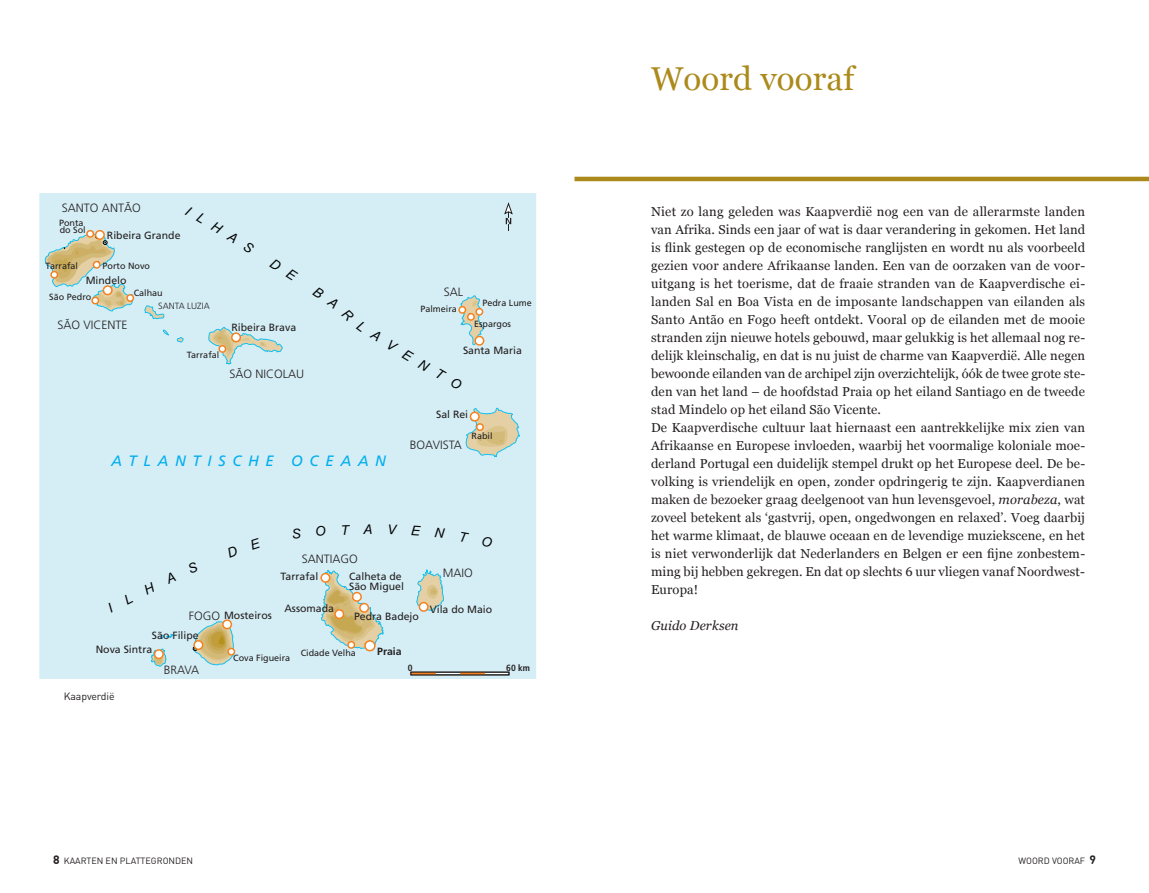
<style>
.page{position:relative;width:1149px;height:893px;background:#fff}
.page>*{position:absolute;margin:0;border:0;box-sizing:border-box;transform-origin:0 0}
.t1{font:33px "Georgia";letter-spacing:.005em;color:#ab8a1b}
.t2{font:italic 15px "Frutiger";letter-spacing:.44em;color:#00aeef}
.t3{font:italic 13.35px "Arial";color:#020404}
.t4{font:12.9px/18px "Georgia";letter-spacing:.01em;color:#231f20}
.t5{font:italic 12.9px "Georgia";letter-spacing:.01em;color:#231f20}
.t6{font:300 12px "Frutiger";color:#231f20}
.t7{font:10.5px/10.5px "Frutiger";color:#231f20}
.t8{font:10.5px "DIN Pro";letter-spacing:-.01em;color:#231f20}
.t9{font:700 10.5px "Frutiger";color:#231f20}
.t10{font:9px/7.6px "Frutiger";color:#231f20}
.t11{font:9px "DIN Pro";color:#231f20}
.t12{font:300 9px "Frutiger";color:#231f20}
.t13{font:700 condensed 9px "Frutiger LT Std";color:#231f20}
.s1{font-style:italic}
.s2{font-family:"DIN Round Offc";font-weight:700;font-size:12px}
</style>
<div class="page">
<hr style="left:574px;top:177px;width:574px;height:4px;background:#ab8a1b">
<div style="left:39px;top:193px;width:497px;height:486px;background:#d5eef5"></div>
<svg style="left:228px;top:648px;width:6px;height:7px"></svg>
<div style="left:227px;top:648px;width:8px;height:8px;border:1px solid #f58220;border-radius:50%"></div>
<svg style="left:223px;top:620px;width:8px;height:9px"></svg>
<div style="left:222px;top:619px;width:10px;height:10px;border:1px solid #f58220;border-radius:50%"></div>
<svg style="left:194px;top:641px;width:8px;height:8px"></svg>
<div style="left:193px;top:640px;width:10px;height:10px;border:1px solid #f58220;border-radius:50%"></div>
<svg style="left:154px;top:650px;width:9px;height:8px"></svg>
<div style="left:154px;top:649px;width:10px;height:10px;border:1px solid #f58220;border-radius:50%"></div>
<svg style="left:503px;top:203px;width:10px;height:28px"></svg>
<div style="left:410px;top:672px;width:99px;height:3px;border:1px solid #231f20"></div>
<svg style="left:107px;top:603px;width:7px;height:10px"></svg>
<svg style="left:123px;top:593px;width:10px;height:11px"></svg>
<svg style="left:143px;top:582px;width:13px;height:12px"></svg>
<svg style="left:164px;top:572px;width:12px;height:12px"></svg>
<svg style="left:187px;top:562px;width:12px;height:12px"></svg>
<svg style="left:226px;top:546px;width:12px;height:12px"></svg>
<svg style="left:250px;top:538px;width:11px;height:11px"></svg>
<svg style="left:292px;top:528px;width:9px;height:11px"></svg>
<svg style="left:39px;top:206px;width:259px;height:181px;background:#d3e9ec"></svg>
<svg style="left:312px;top:283px;width:224px;height:375px;background:#d4eaee"></svg>
<p class="t6" style="left:62px;top:201px;width:80px">SANTO ANTÃO</p>
<p class="t10" style="left:59px;top:219px;width:28px">Ponta do Sol</p>
<p class="t10" style="left:46px;top:262px;width:34px">Tarrafal</p>
<p class="t7" style="left:107px;top:230px;width:75px">Ribeira Grande</p>
<p class="t10" style="left:103px;top:262px;width:49px">Porto Novo</p>
<p class="t7" style="left:86px;top:275px;width:42px">Mindelo</p>
<p class="t10" style="left:49px;top:293px;width:44px">São Pedro</p>
<p class="t10" style="left:134px;top:289px;width:31px">Calhau</p>
<p class="t12" style="left:158px;top:301px;width:53px">SANTA LUZIA</p>
<p class="t6" style="left:58px;top:318px;width:72px">SÃO VICENTE</p>
<p class="t10" style="left:187px;top:351px;width:34px">Tarrafal</p>
<p class="t7" style="left:231px;top:322px;width:66px">Ribeira Brava</p>
<p class="t6" style="left:229px;top:367px;width:76px">SÃO NICOLAU</p>
<p class="t2" style="left:111px;top:452px;width:276px">ATLANTISCHE OCEAAN</p>
<p class="t3" style="left:363px;top:521px;width:10px">A</p>
<p class="t6" style="left:302px;top:552px;width:58px">SANTIAGO</p>
<p class="t6" style="left:443px;top:285px;width:21px">SAL</p>
<p class="t10" style="left:420px;top:305px;width:38px">Palmeira</p>
<p class="t10" style="left:482px;top:299px;width:51px">Pedra Lume</p>
<p class="t10" style="left:474px;top:320px;width:39px">Espargos</p>
<p class="t7" style="left:463px;top:345px;width:60px">Santa Maria</p>
<p class="t7" style="left:436px;top:409px;width:34px">Sal Rei</p>
<p class="t6" style="left:410px;top:438px;width:53px">BOAVISTA</p>
<p class="t10" style="left:471px;top:432px;width:23px">Rabil</p>
<p class="t6" style="left:442px;top:566px;width:31px">MAIO</p>
<p class="t7" style="left:280px;top:572px;width:39px">Tarrafal</p>
<p class="t7" style="left:349px;top:571px;width:56px">Calheta de<br>São Miguel</p>
<p class="t7" style="left:354px;top:611px;width:66px">Pedra Badejo</p>
<p class="t7" style="left:284px;top:603px;width:51px">Assomada</p>
<p class="t10" style="left:300px;top:649px;width:57px">Cidade Velha</p>
<p class="t9" style="left:377px;top:646px;width:26px">Praia</p>
<p class="t7" style="left:430px;top:604px;width:64px">Vila do Maio</p>
<p class="t7" style="left:224px;top:610px;width:49px">Mosteiros</p>
<p class="t10" style="left:233px;top:654px;width:59px">Cova Figueira</p>
<p class="t6" style="left:189px;top:609px;width:33px">FOGO</p>
<p class="t7" style="left:96px;top:628px;width:104px;line-height:14.2px;text-indent:56px">São Filipe<br>Nova Sintra</p>
<p class="t13" style="left:407px;top:663px;width:6px">0</p>
<p class="t13" style="left:506px;top:663px;width:25px">60 km</p>
<p class="t6" style="left:164px;top:663px;width:37px">BRAVA</p>
<p class="t8" style="left:64px;top:687px;width:52px">Kaapverdië</p>
<h1 class="t1" style="left:651px;top:60px;width:204px">Woord vooraf</h1>
<p class="t4" style="left:651px;top:203px;width:435px">Niet zo lang geleden was Kaapverdië nog een van de allerarmste landen van Afrika. Sinds een jaar of wat is daar verandering in gekomen. Het land is flink gestegen op de economische ranglijsten en wordt nu als voorbeeld gezien voor andere Afrikaanse landen. Een van de oorzaken van de voor&shy;uitgang is het toerisme, dat de fraaie stranden van de Kaapverdische ei&shy;landen Sal en Boa Vista en de imposante landschappen van eilanden als Santo Antão en Fogo heeft ontdekt. Vooral op de eilanden met de mooie stranden zijn nieuwe hotels gebouwd, maar gelukkig is het allemaal nog re&shy;delijk kleinschalig, en dat is nu juist de charme van Kaapverdië. Alle negen bewoonde eilanden van de archipel zijn overzichtelijk, óók de twee grote ste&shy;den van het land – de hoofdstad Praia op het eiland Santiago en de tweede stad Mindelo op het eiland São Vicente.<br>De Kaapverdische cultuur laat hiernaast een aantrekkelijke mix zien van Afrikaanse en Europese invloeden, waarbij het voormalige koloniale moe&shy;derland Portugal een duidelijk stempel drukt op het Europese deel. De be&shy;volking is vriendelijk en open, zonder opdringerig te zijn. Kaapverdianen maken de bezoeker graag deelgenoot van hun levensgevoel, <span class="s1">morabeza</span>, wat zoveel betekent als ‘gastvrij, open, ongedwongen en relaxed’. Voeg daarbij het warme klimaat, de blauwe oceaan en de levendige muziekscene, en het is niet verwonderlijk dat Nederlanders en Belgen er een fijne zonbestem&shy;ming bij hebben gekregen. En dat op slechts 6 uur vliegen vanaf Noordwest-Europa!</p>
<p class="t5" style="left:651px;top:618px;width:89px">Guido Derksen</p>
<p class="t11" style="left:53px;top:854px;width:142px"><span class="s2">8</span> KAARTEN EN PLATTEGRONDEN</p>
<p class="t11" style="left:1018px;top:854px;width:79px">WOORD VOORAF <span class="s2">9</span></p>
</div>
